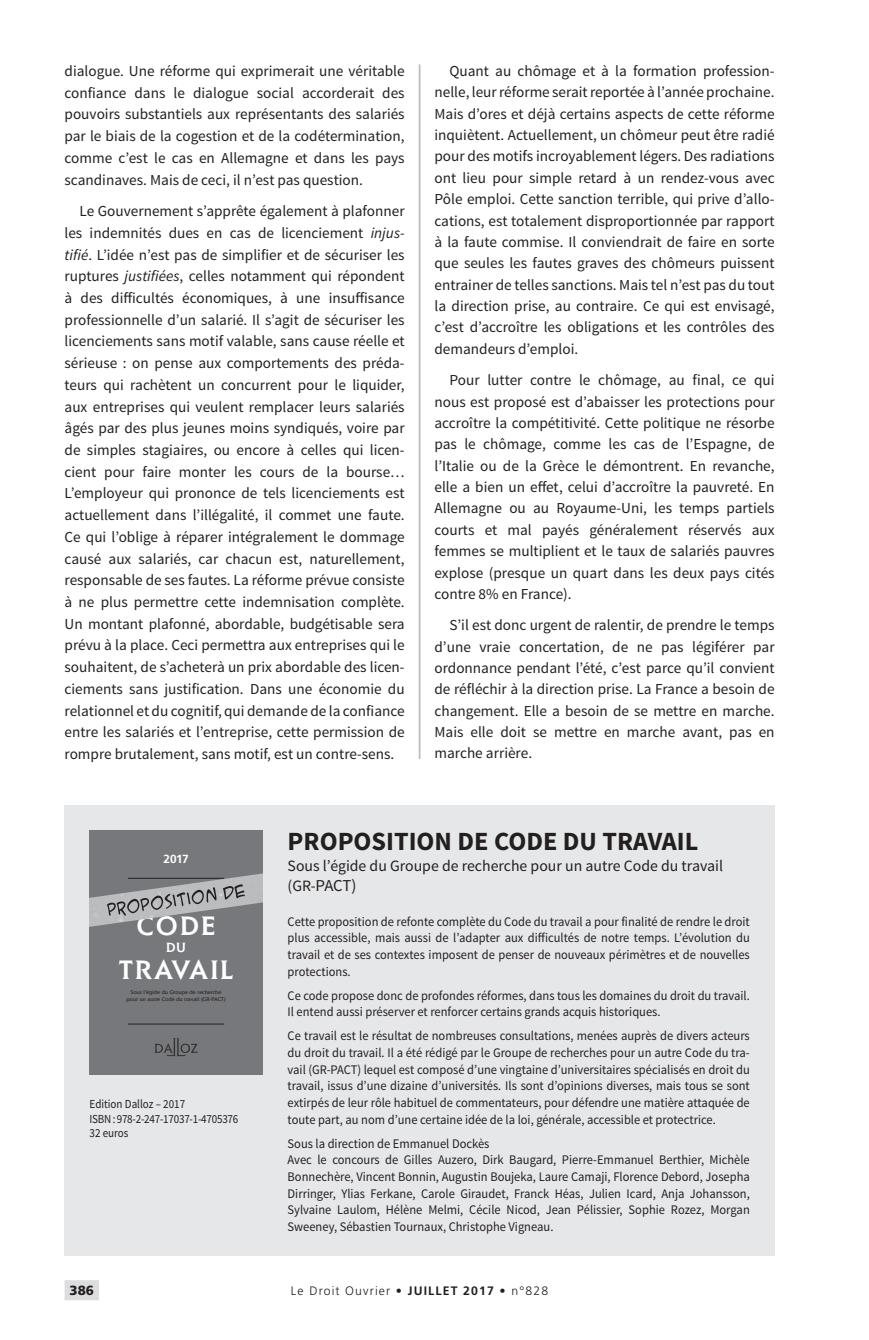
<style>
.page{position:relative;width:869px;height:1340px;background:#fff}
.page>*{position:absolute;margin:0;border:0;box-sizing:border-box;transform-origin:0 0}
.t1{font:500 27.12px "AT Elan";letter-spacing:.07em;color:#fff}
.t2{font:700 26.25px "Source Sans Pro";color:#231f20}
.t3{font:16.62px "Source Sans Pro";color:#231f20}
.t4{font:15.75px "Source Sans Pro";color:#231f20}
.t5{font:15.22px/21.7px "Source Sans Pro";color:#231f20;text-align:justify}
.t6{font:500 13.65px "AT Elan";color:#fff}
.t7{font:900 13.3px "Frutiger LT Std";color:#231f20}
.t8{font:13.12px/16.6px "Source Sans Pro";color:#231f20;text-align:justify;scale:.95 1}
.t9{font:12.25px/14.7px "Source Sans Pro";letter-spacing:-.01em;color:#231f20;scale:.9 1}
.t10{font:300 12.25px "Frutiger";letter-spacing:.095em;color:#231f20}
.t11{font:700 11.72px "Frutiger";color:#fff}
.t12{font:5.42px/6.5px "AT Elan";color:#231f20;text-align:center}
.s1{font-style:italic}
.s2{font-size:15.75px}
.s3{font-weight:700}
</style>
<div class="page">
<div style="left:64px;top:1280px;width:35px;height:20px;background:#dcddde"></div>
<hr style="left:418px;top:64px;width:2px;height:695px;background:#bbbdc0">
<div style="left:64px;top:805px;width:710px;height:450px;background:#e6e7e8"></div>
<div style="left:89px;top:830px;width:174px;height:244px;background:#77787b"></div>
<hr style="left:128px;top:1023px;width:96px;height:1px;background:#231f20">
<svg style="left:155px;top:1038px;width:42px;height:18px"></svg>
<img style="left:89px;top:873px;width:174px;height:54px">
<svg style="left:107px;top:884px;width:138px;height:31px"></svg>
<p class="t5" style="left:64px;top:61px;width:341px">dialogue. Une réforme qui exprimerait une véritable confiance dans le dialogue social accorderait des pouvoirs substantiels aux représentants des salariés par le biais de la cogestion et de la codétermination, comme c’est le cas en Allemagne et dans les pays scandinaves. Mais de ceci, il n’est pas question.</p>
<p class="t5" style="left:64px;top:202px;width:341px;text-indent:15px">Le Gouvernement s’apprête également à plafonner les indemnités dues en cas de licenciement <span class="s1">injus&shy;tifié</span>. L’idée n’est pas de simplifier et de sécuriser les ruptures <span class="s1">justifiées</span>, celles notamment qui répondent à des difficultés économiques, à une insuffisance professionnelle d’un salarié. Il s’agit de sécuriser les licenciements sans motif valable, sans cause réelle et sérieuse : on pense aux comportements des préda&shy;teurs qui rachètent un concurrent pour le liquider, aux entreprises qui veulent remplacer leurs salariés âgés par des plus jeunes moins syndiqués, voire par de simples stagiaires, ou encore à celles qui licen&shy;cient pour faire monter les cours de la bourse… L’employeur qui prononce de tels licenciements est actuellement dans l’illégalité, il commet une faute.<br>Ce qui l’oblige à réparer intégralement le dommage causé aux salariés, car chacun est, naturellement, responsable de ses fautes. La réforme prévue consiste à ne plus permettre cette indemnisation complète.<br>Un montant plafonné, abordable, budgétisable sera prévu à la place. Ceci permettra aux entreprises qui le souhaitent, de s’acheterà un prix abordable des licen&shy;ciements sans justification. Dans une économie du relationnel et du cognitif, qui demande de la confiance entre les salariés et l’entreprise, cette permission de rompre brutalement, sans motif, est un contre-sens.</p>
<p class="t5" style="left:434px;top:62px;width:341px;text-indent:15px">Quant au chômage et à la formation profession&shy;nelle, leur réforme serait reportée à l’année prochaine.<br>Mais d’ores et déjà certains aspects de cette réforme inquiètent. Actuellement, un chômeur peut être radié pour des motifs incroyablement légers. Des radiations ont lieu pour simple retard à un rendez-vous avec Pôle emploi. Cette sanction terrible, qui prive d’allo&shy;cations, est totalement disproportionnée par rapport à la faute commise. Il conviendrait de faire en sorte que seules les fautes graves des chômeurs puissent entrainer de telles sanctions. Mais tel n’est pas du tout la direction prise, au contraire. Ce qui est envisagé, c’est d’accroître les obligations et les contrôles des demandeurs d’emploi.</p>
<p class="t5" style="left:434px;top:371px;width:341px;text-indent:15px">Pour lutter contre le chômage, au final, ce qui nous est proposé est d’abaisser les protections pour accroître la compétitivité. Cette politique ne résorbe pas le chômage, comme les cas de l’Espagne, de l’Italie ou de la Grèce le démontrent. En revanche, elle a bien un effet, celui d’accroître la pauvreté. En Allemagne ou au Royaume-Uni, les temps partiels courts et mal payés généralement réservés aux femmes se multiplient et le taux de salariés pauvres explose (presque un quart dans les deux pays cités contre 8% en France).</p>
<p class="t5" style="left:434px;top:616px;width:341px;text-indent:15px">S’il est donc urgent de ralentir, de prendre le temps d’une vraie concertation, de ne pas légiférer par ordonnance pendant l’été, c’est parce qu’il convient de réfléchir à la direction prise. La France a besoin de changement. Elle a besoin de se mettre en marche.<br>Mais elle doit se mettre en marche avant, pas en marche arrière.</p>
<p class="t11" style="left:163px;top:852px;width:27px">2017</p>
<h1 class="t1" style="left:136px;top:915px;width:81px">CODE</h1>
<p class="t6" style="left:166px;top:942px;width:21px">DU</p>
<h1 class="t1" style="left:119px;top:959px;width:116px">TRAVAIL</h1>
<p class="t12" style="left:126px;top:989px;width:101px">Sous l’égide du Groupe de recherche pour un autre Code du travail (GR-PACT)</p>
<p class="t9" style="left:89px;top:1097px;width:167px">Edition Dalloz – 2017<br>ISBN : 978-2-247-17037-1-4705376<br>32 euros</p>
<h2 class="t2" style="left:287px;top:831px;width:412px">PROPOSITION DE CODE DU TRAVAIL</h2>
<p class="t4" style="left:287px;top:859px;width:437px">Sous l’égide du Groupe de recherche pour un autre Code du travail</p>
<p class="t3" style="left:287px;top:879px;width:70px"><span class="s2">(GR-</span>PACT)</p>
<p class="t8" style="left:287px;top:914px;width:488px">Cette proposition de refonte complète du Code du travail a pour finalité de rendre le droit plus accessible, mais aussi de l’adapter aux difficultés de notre temps. L’évolution du travail et de ses contextes imposent de penser de nouveaux périmètres et de nouvelles protections.</p>
<p class="t8" style="left:287px;top:988px;width:488px">Ce code propose donc de profondes réformes, dans tous les domaines du droit du travail.<br>Il entend aussi préserver et renforcer certains grands acquis historiques.</p>
<p class="t8" style="left:287px;top:1028px;width:488px">Ce travail est le résultat de nombreuses consultations, menées auprès de divers acteurs du droit du travail. Il a été rédigé par le Groupe de recherches pour un autre Code du tra&shy;vail (GR-PACT) lequel est composé d’une vingtaine d’universitaires spécialisés en droit du travail, issus d’une dizaine d’universités. Ils sont d’opinions diverses, mais tous se sont extirpés de leur rôle habituel de commentateurs, pour défendre une matière attaquée de toute part, au nom d’une certaine idée de la loi, générale, accessible et protectrice.</p>
<p class="t8" style="left:287px;top:1136px;width:488px;text-align:left">Sous la direction de Emmanuel Dockès<br>Avec le concours de Gilles Auzero, Dirk Baugard, Pierre-Emmanuel Berthier, Michèle Bonnechère, Vincent Bonnin, Augustin Boujeka, Laure Camaji, Florence Debord, Josepha Dirringer, Ylias Ferkane, Carole Giraudet, Franck Héas, Julien Icard, Anja Johansson, Sylvaine Laulom, Hélène Melmi, Cécile Nicod, Jean Pélissier, Sophie Rozez, Morgan Sweeney, Sébastien Tournaux, Christophe Vigneau.</p>
<p class="t7" style="left:69px;top:1284px;width:26px">386</p>
<p class="t10" style="left:291px;top:1284px;width:258px">Le Droit Ouvrier • <span class="s3">JUILLET 2017</span> • n°828</p>
</div>
